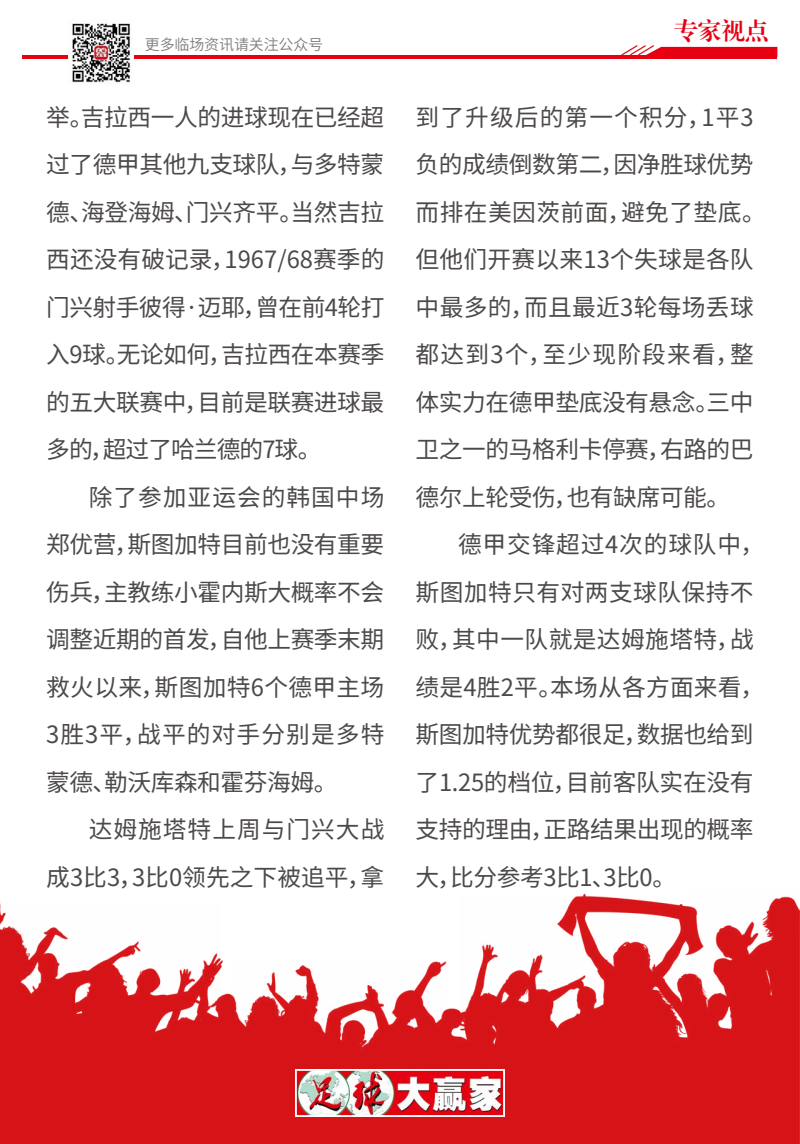
<style>
.page{position:relative;width:800px;height:1144px;background:#fff}
.page>*{position:absolute;margin:0;border:0;box-sizing:border-box;transform-origin:0 0}
.t1{font:23.75px/47.5px "Noto Sans Hans";color:#4c4948;text-align:justify}
.t2{font:23.75px "CT Biao Song SJ";color:#e60012}
.t3{font:600 15px "Noto Sans Hans";letter-spacing:-.01em;color:#7d7d7d}
</style>
<div class="page">
<img style="left:0;top:893px;width:800px;height:251px">
<img style="left:298px;top:1072px;width:204px;height:42px">
<div style="left:295px;top:1069px;width:210px;height:48px;border:2px solid #fff"></div>
<hr style="left:22px;top:55px;width:755px;height:4px;background:#e60012">
<svg style="left:621px;top:45px;width:156px;height:10px"></svg>
<img style="left:68px;top:23px;width:66px;height:60px">
<p class="t3" style="left:145px;top:36px;width:180px">更多临场资讯请关注公众号</p>
<p class="t1" style="left:46px;top:94px;width:340px">举。吉拉西一人的进球现在已经超过了德甲其他九支球队，与多特蒙德、海登海姆、门兴齐平。当然吉拉西还没有破记录，1967/68赛季的门兴射手彼得·迈耶，曾在前4轮打入9球。无论如何，吉拉西在本赛季的五大联赛中，目前是联赛进球最多的，超过了哈兰德的7球。</p>
<p class="t1" style="left:46px;top:474px;width:340px;text-indent:42px">除了参加亚运会的韩国中场郑优营，斯图加特目前也没有重要伤兵，主教练小霍内斯大概率不会调整近期的首发，自他上赛季末期救火以来，斯图加特6个德甲主场3胜3平，战平的对手分别是多特蒙德、勒沃库森和霍芬海姆。</p>
<p class="t1" style="left:46px;top:806px;width:340px;text-align:right">达姆施塔特上周与门兴大战成3比3，3比0领先之下被追平，拿</p>
<p class="t2" style="left:674px;top:19px;width:96px">专家视点</p>
<p class="t1" style="left:416px;top:94px;width:352px;text-align:left">到了升级后的第一个积分，1平3负的成绩倒数第二，因净胜球优势而排在美因茨前面，避免了垫底。但他们开赛以来13个失球是各队中最多的，而且最近3轮每场丢球都达到3个，至少现阶段来看，整体实力在德甲垫底没有悬念。三中卫之一的马格利卡停赛，右路的巴德尔上轮受伤，也有缺席可能。</p>
<p class="t1" style="left:416px;top:521px;width:350px;text-align:left;text-indent:42px">德甲交锋超过4次的球队中，斯图加特只有对两支球队保持不败，其中一队就是达姆施塔特，战绩是4胜2平。本场从各方面来看，斯图加特优势都很足，数据也给到了1.25的档位，目前客队实在没有支持的理由，正路结果出现的概率大，比分参考3比1、3比0。</p>
</div>
